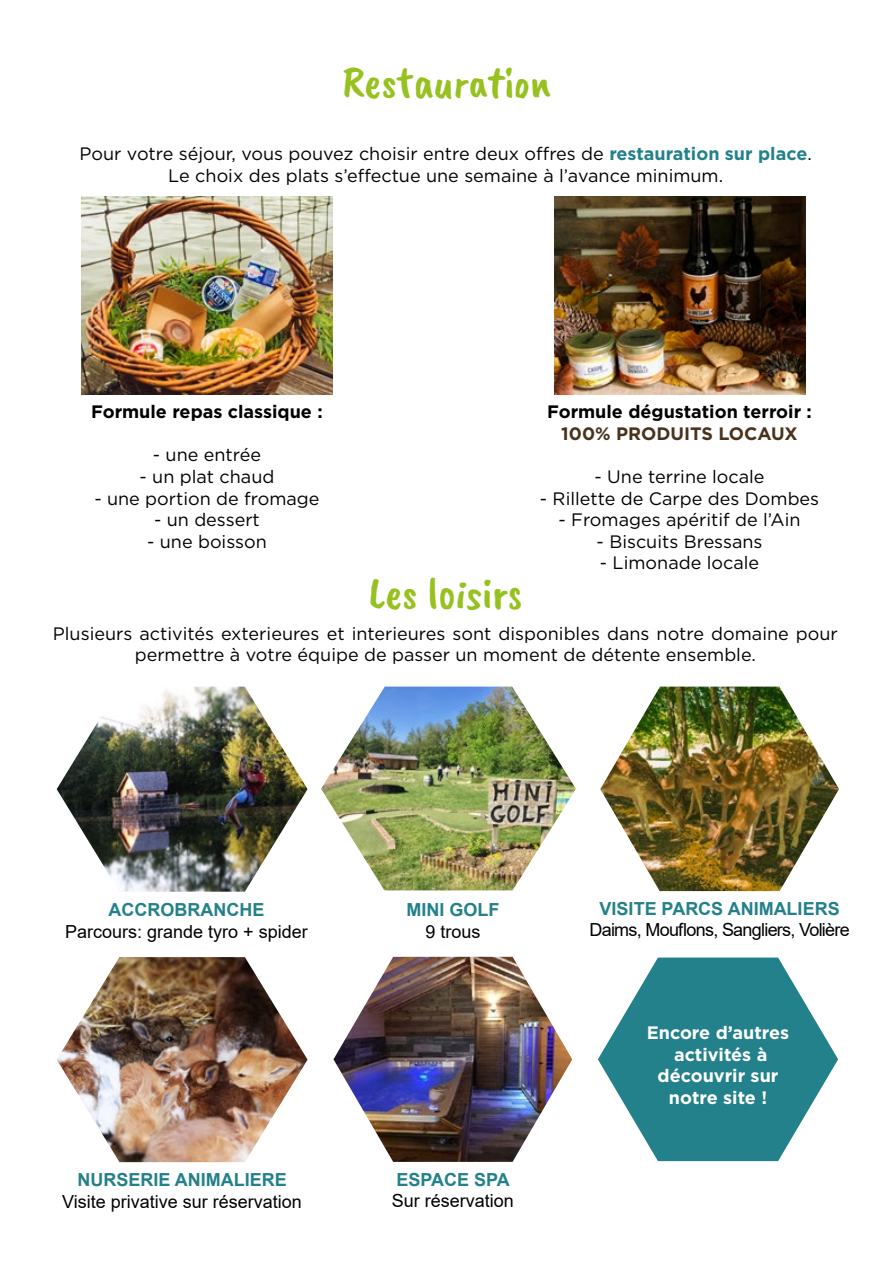
<style>
.page{position:relative;width:893px;height:1263px;background:#fff}
.page>*{position:absolute;margin:0;border:0;box-sizing:border-box;transform-origin:0 0}
.t1{font:45px "Caveat Brush";color:#96c11f}
.t2{font:18px/21.6px "Gotham";color:#000;text-align:center}
.t3{font:18px "Arial";color:#000}
.t4{font:700 18px "Arial";color:#23818b}
.t5{font:700 18px "Gotham";color:#000}
.t6{font:700 18px/21.6px "Gotham";color:#fff;text-align:center}
.t7{font:18px "Arial";letter-spacing:-.04em;color:#000}
.t8{font:700 18px "Gotham";color:#4a331c}
.s1{font-weight:700;color:#23818b}
</style>
<div class="page">
<img style="left:81px;top:197px;width:251px;height:197px">
<img style="left:57px;top:687px;width:251px;height:205px">
<img style="left:57px;top:957px;width:251px;height:205px">
<img style="left:321px;top:687px;width:255px;height:203px">
<img style="left:600px;top:687px;width:239px;height:204px">
<img style="left:333px;top:957px;width:239px;height:205px">
<img style="left:554px;top:197px;width:251px;height:197px">
<svg style="left:598px;top:957px;width:240px;height:204px;fill:#23818b"></svg>
<h1 class="t1" style="left:343px;top:57px;width:209px">Restauration</h1>
<p class="t2" style="left:80px;top:142px;width:734px">Pour votre séjour, vous pouvez choisir entre deux offres de <span class="s1">restauration sur place</span>.<br>Le choix des plats s’effectue une semaine à l’avance minimum.</p>
<p class="t5" style="left:91px;top:400px;width:233px">Formule repas classique :</p>
<p class="t2" style="left:153px;top:444px;width:110px">- une entrée</p>
<p class="t2" style="left:140px;top:465px;width:136px">- un plat chaud</p>
<p class="t2" style="left:94px;top:487px;width:227px">- une portion de fromage</p>
<p class="t2" style="left:154px;top:509px;width:107px">- un dessert</p>
<p class="t2" style="left:147px;top:530px;width:121px">- une boisson</p>
<p class="t5" style="left:547px;top:400px;width:266px">Formule dégustation terroir :</p>
<p class="t8" style="left:561px;top:421px;width:238px">100% PRODUITS LOCAUX</p>
<p class="t2" style="left:594px;top:465px;width:172px">- Une terrine locale</p>
<p class="t2" style="left:540px;top:487px;width:281px">- Rillette de Carpe des Dombes</p>
<p class="t2" style="left:558px;top:509px;width:244px">- Fromages apéritif de l’Ain</p>
<p class="t2" style="left:597px;top:530px;width:167px">- Biscuits Bressans</p>
<p class="t2" style="left:600px;top:552px;width:161px">- Limonade locale</p>
<h1 class="t1" style="left:369px;top:567px;width:155px">Les loisirs</h1>
<p class="t2" style="left:53px;top:622px;width:786px">Plusieurs activités exterieures et interieures sont disponibles dans notre domaine pour permettre à votre équipe de passer un moment de détente ensemble.</p>
<p class="t4" style="left:108px;top:897px;width:157px">ACCROBRANCHE</p>
<p class="t3" style="left:65px;top:919px;width:244px">Parcours: grande tyro + spider</p>
<p class="t4" style="left:77px;top:1167px;width:211px">NURSERIE ANIMALIERE</p>
<p class="t3" style="left:62px;top:1189px;width:241px">Visite privative sur réservation</p>
<p class="t4" style="left:406px;top:897px;width:95px">MINI GOLF</p>
<p class="t3" style="left:425px;top:919px;width:57px">9 trous</p>
<p class="t4" style="left:396px;top:1166px;width:115px">ESPACE SPA</p>
<p class="t3" style="left:392px;top:1188px;width:124px">Sur réservation</p>
<p class="t4" style="left:600px;top:896px;width:242px">VISITE PARCS ANIMALIERS</p>
<p class="t7" style="left:589px;top:918px;width:262px">Daims, Mouflons, Sangliers, Volière</p>
<p class="t6" style="left:647px;top:1022px;width:144px">Encore d’autres activités à découvrir sur notre site !</p>
</div>
